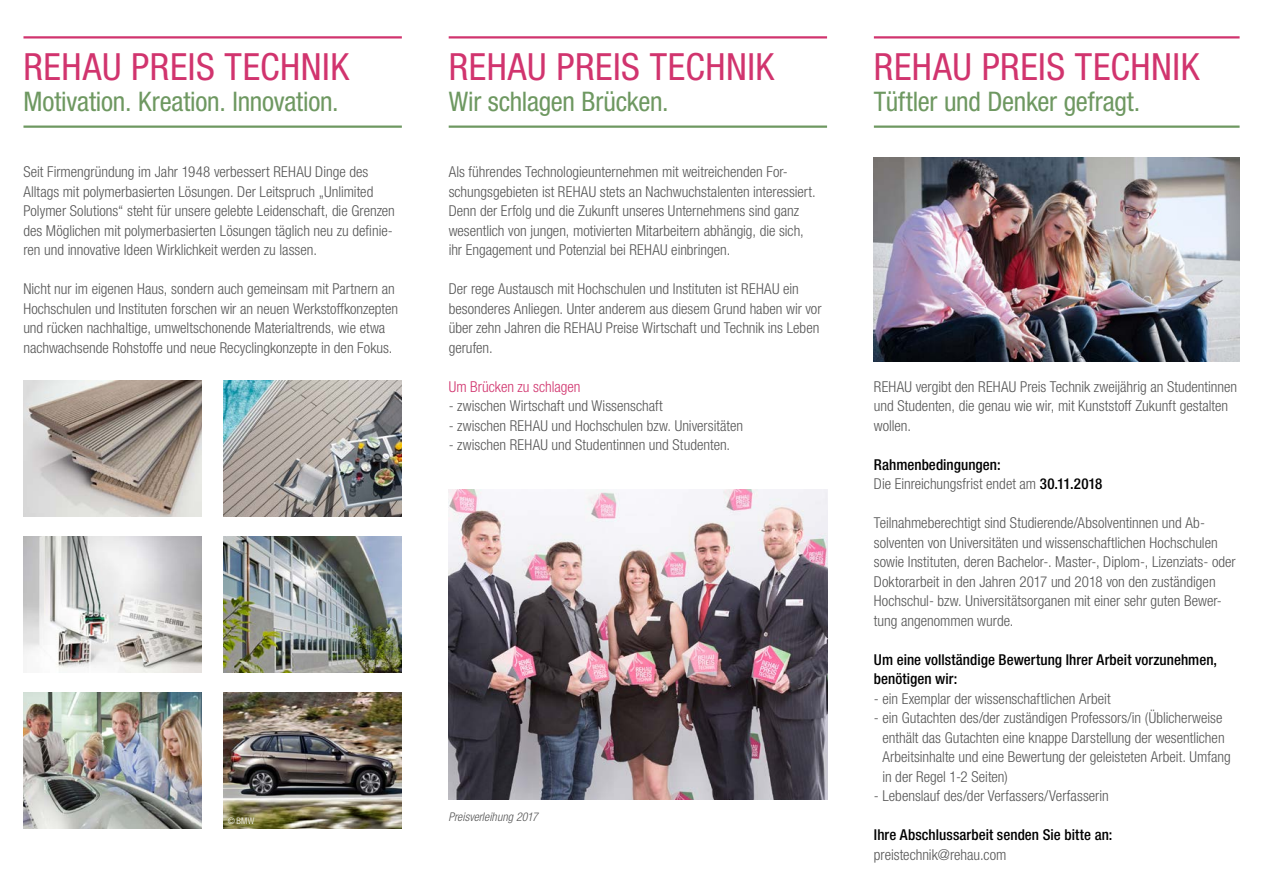
<style>
.page{position:relative;width:1263px;height:893px;background:#fff}
.page>*{position:absolute;margin:0;border:0;box-sizing:border-box;transform-origin:0 0}
._02_headline_-_25pt{font:condensed 37.5px "Helvetica Neue LTW1 G";letter-spacing:.015em;color:#d1346e}
._03_subheader_-_18pt{font:condensed 27px "Helvetica Neue LTW1 G";letter-spacing:-.01em;color:#6e9861}
._16_body_text_-_10pt{font:300 condensed 15px/19.5px "Helvetica Neue LTW1 G";color:#565656}
._16_body_text_-_10pt-2{font:500 condensed 15px/19.5px "Helvetica Neue LTW1 G";letter-spacing:.005em;color:#000}
._13_headline_-_10pt{font:500 condensed 15px "Helvetica Neue LTW1 G";letter-spacing:.005em;color:#000}
._16_body_text_-_10pt-3{font:300 condensed 15px "Helvetica Neue LTW1 G";color:#d1346e}
._35_caption_-_8pt{font:italic 300 condensed 12px "Helvetica Neue LTW1 G";letter-spacing:.005em;color:#565656}
.t1{font:300 condensed 9px "Helvetica Neue LTW1 G";color:#fff}
.s1{font-weight:500;color:#000}
</style>
<div class="page">
<img style="left:874px;top:158px;width:365px;height:204px">
<img style="left:223px;top:536px;width:179px;height:137px">
<img style="left:23px;top:536px;width:179px;height:137px">
<img style="left:23px;top:692px;width:179px;height:137px">
<img style="left:23px;top:381px;width:179px;height:136px">
<img style="left:223px;top:381px;width:179px;height:136px">
<img style="left:223px;top:692px;width:179px;height:137px">
<img style="left:449px;top:489px;width:378px;height:311px">
<hr style="left:23px;top:36px;width:379px;height:3px;background:#d1346e">
<hr style="left:23px;top:126px;width:379px;height:2px;background:#6e9861">
<hr style="left:449px;top:36px;width:378px;height:3px;background:#d1346e">
<hr style="left:449px;top:126px;width:378px;height:2px;background:#6e9861">
<hr style="left:874px;top:36px;width:365px;height:3px;background:#d1346e">
<hr style="left:874px;top:126px;width:365px;height:2px;background:#6e9861">
<p class="_02_headline_-_25pt" style="left:23px;top:44px;width:327px">REHAU PREIS TECHNIK</p>
<p class="_03_subheader_-_18pt" style="left:23px;top:86px;width:317px">Motivation. Kreation. Innovation.</p>
<p class="_16_body_text_-_10pt" style="left:23px;top:162px;width:373px">Seit Firmengründung im Jahr 1948 verbessert REHAU Dinge des Alltags mit polymerbasierten Lösungen. Der Leitspruch „Unlimited Polymer Solutions“ steht für unsere gelebte Leidenschaft, die Grenzen des Möglichen mit polymerbasierten Lösungen täglich neu zu definie&shy;ren und innovative Ideen Wirklichkeit werden zu lassen.</p>
<p class="_16_body_text_-_10pt" style="left:23px;top:279px;width:376px">Nicht nur im eigenen Haus, sondern auch gemeinsam mit Partnern an Hochschulen und Instituten forschen wir an neuen Werkstoffkonzepten und rücken nachhaltige, umweltschonende Materialtrends, wie etwa nachwachsende Rohstoffe und neue Recyclingkonzepte in den Fokus.</p>
<p class="_02_headline_-_25pt" style="left:449px;top:44px;width:327px">REHAU PREIS TECHNIK</p>
<p class="_03_subheader_-_18pt" style="left:449px;top:86px;width:222px">Wir schlagen Brücken.</p>
<p class="_16_body_text_-_10pt" style="left:449px;top:162px;width:369px">Als führendes Technologieunternehmen mit weitreichenden For&shy;schungsgebieten ist REHAU stets an Nachwuchstalenten interessiert.<br>Denn der Erfolg und die Zukunft unseres Unternehmens sind ganz wesentlich von jungen, motivierten Mitarbeitern abhängig, die sich, ihr Engagement und Potenzial bei REHAU einbringen.</p>
<p class="_16_body_text_-_10pt" style="left:449px;top:279px;width:374px">Der rege Austausch mit Hochschulen und Instituten ist REHAU ein besonderes Anliegen. Unter anderem aus diesem Grund haben wir vor über zehn Jahren die REHAU Preise Wirtschaft und Technik ins Leben gerufen.</p>
<p class="_16_body_text_-_10pt-3" style="left:449px;top:378px;width:133px">Um Brücken zu schlagen</p>
<p class="_16_body_text_-_10pt" style="left:449px;top:396px;width:216px">- zwischen Wirtschaft und Wissenschaft</p>
<p class="_16_body_text_-_10pt" style="left:449px;top:416px;width:296px">- zwischen REHAU und Hochschulen bzw. Universitäten</p>
<p class="_16_body_text_-_10pt" style="left:449px;top:435px;width:283px">- zwischen REHAU und Studentinnen und Studenten.</p>
<p class="t1" style="left:228px;top:815px;width:28px">©BMW</p>
<p class="_35_caption_-_8pt" style="left:449px;top:810px;width:91px">Preisverleihung 2017</p>
<p class="_02_headline_-_25pt" style="left:874px;top:44px;width:327px">REHAU PREIS TECHNIK</p>
<p class="_03_subheader_-_18pt" style="left:874px;top:86px;width:268px">Tüftler und Denker gefragt.</p>
<p class="_16_body_text_-_10pt" style="left:874px;top:377px;width:365px">REHAU vergibt den REHAU Preis Technik zweijährig an Studentinnen und Studenten, die genau wie wir, mit Kunststoff Zukunft gestalten wollen.</p>
<p class="_13_headline_-_10pt" style="left:874px;top:455px;width:128px">Rahmenbedingungen:</p>
<p class="_16_body_text_-_10pt" style="left:874px;top:474px;width:230px">Die Einreichungsfrist endet am <span class="s1">30.11.2018</span></p>
<p class="_16_body_text_-_10pt" style="left:874px;top:513px;width:363px">Teilnahmeberechtigt sind Studierende/Absolventinnen und Ab&shy;solventen von Universitäten und wissenschaftlichen Hochschulen sowie Instituten, deren Bachelor-. Master-, Diplom-, Lizenziats- oder Doktorarbeit in den Jahren 2017 und 2018 von den zuständigen Hochschul- bzw. Universitätsorganen mit einer sehr guten Bewer&shy;tung angenommen wurde.</p>
<p class="_16_body_text_-_10pt-2" style="left:874px;top:650px;width:345px">Um eine vollständige Bewertung Ihrer Arbeit vorzunehmen, benötigen wir:</p>
<p class="_16_body_text_-_10pt" style="left:874px;top:689px;width:238px">- ein Exemplar der wissenschaftlichen Arbeit</p>
<p class="_16_body_text_-_10pt" style="left:882px;top:708px;width:350px;text-indent:-9px">- ein Gutachten des/der zuständigen Professors/in (Üblicherweise enthält das Gutachten eine knappe Darstellung der wesentlichen Arbeitsinhalte und eine Bewertung der geleisteten Arbeit. Umfang in der Regel 1-2 Seiten)</p>
<p class="_16_body_text_-_10pt" style="left:874px;top:786px;width:236px">- Lebenslauf des/der Verfassers/Verfasserin</p>
<p class="_13_headline_-_10pt" style="left:874px;top:826px;width:240px">Ihre Abschlussarbeit senden Sie bitte an:</p>
<p class="_16_body_text_-_10pt" style="left:874px;top:845px;width:134px">preistechnik@rehau.com</p>
</div>
